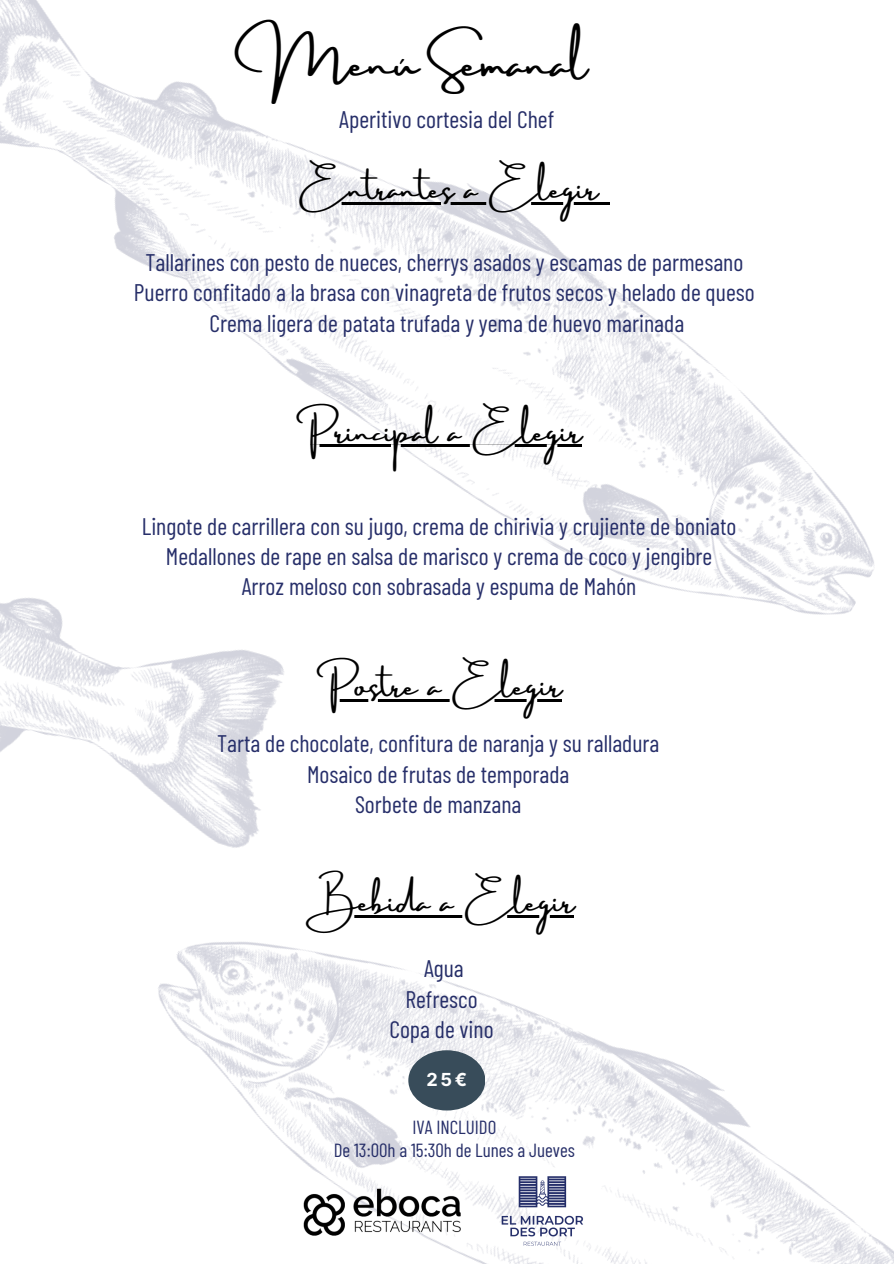
<style>
.page{position:relative;width:894px;height:1264px;background:#fff}
.page>*{position:absolute;margin:0;border:0;box-sizing:border-box;transform-origin:0 0}
.t1{font:42.75px "Amsterdam Three";color:#000}
.t2{font:29.4px "Amsterdam Three";color:#000}
.t3{font:24px/30.3px "Barlow Condensed";color:#272f6a;text-align:center}
.t4{font:24px/30.3px "Barlow Condensed";color:#272f69;text-align:center}
.t5{font:19.05px "Barlow Condensed";color:#272f69}
.t6{font:19.05px "Barlow Condensed";color:#272f6a}
.t7{font:700 18px "Inter";color:#fff}
</style>
<div class="page">
<svg style="left:377px;top:701px;width:16px;height:1px"></svg>
<img style="left:0;top:0;width:874px;height:615px">
<img style="left:0;top:526px;width:318px;height:299px">
<img style="left:158px;top:825px;width:735px;height:438px">
<div style="left:408px;top:1050px;width:77px;height:60px;background:#384c5a;border-radius:50%"></div>
<img style="left:438px;top:1140px;width:208px;height:123px">
<img style="left:299px;top:1168px;width:183px;height:91px">
<hr style="left:299px;top:202px;width:299px;height:2px;background:#000">
<svg style="left:598px;top:202px;width:11px;height:2px"></svg>
<hr style="left:310px;top:445px;width:271px;height:2px;background:#000">
<hr style="left:330px;top:699px;width:231px;height:2px;background:#000">
<hr style="left:319px;top:915px;width:255px;height:2px;background:#000">
<h1 class="t1" style="left:257px;top:39px;width:331px">Menú Semanal</h1>
<h2 class="t4" style="left:339px;top:104px;width:216px">Aperitivo cortesia del Chef</h2>
<h3 class="t2" style="left:299px;top:173px;width:300px">Entrantes a Elegir</h3>
<p class="t4" style="left:134px;top:246px;width:622px">Tallarines con pesto de nueces, cherrys asados y escamas de parmesano<br>Puerro confitado a la brasa con vinagreta de frutos secos y helado de queso<br>Crema ligera de patata trufada y yema de huevo marinada</p>
<h2 class="t2" style="left:310px;top:415px;width:273px">Principal a Elegir</h2>
<h3 class="t3" style="left:142px;top:510px;width:596px">Lingote de carrillera con su jugo, crema de chirivia y crujiente de boniato<br>Medallones de rape en salsa de marisco y crema de coco y jengibre<br>Arroz meloso con sobrasada y espuma de Mahón</h3>
<h3 class="t2" style="left:330px;top:669px;width:232px">Postre a Elegir</h3>
<p class="t3" style="left:217px;top:727px;width:443px">Tarta de chocolate, confitura de naranja y su ralladura<br>Mosaico de frutas de temporada<br>Sorbete de manzana</p>
<h2 class="t2" style="left:319px;top:885px;width:256px">Bebida a Elegir</h2>
<p class="t4" style="left:389px;top:952px;width:106px">Agua<br>Refresco<br>Copa de vino</p>
<p class="t7" style="left:426px;top:1068px;width:42px">25€</p>
<p class="t6" style="left:412px;top:1114px;width:85px">IVA INCLUIDO</p>
<p class="t5" style="left:333px;top:1138px;width:243px">De 13:00h a 15:30h de Lunes a Jueves</p>
</div>
